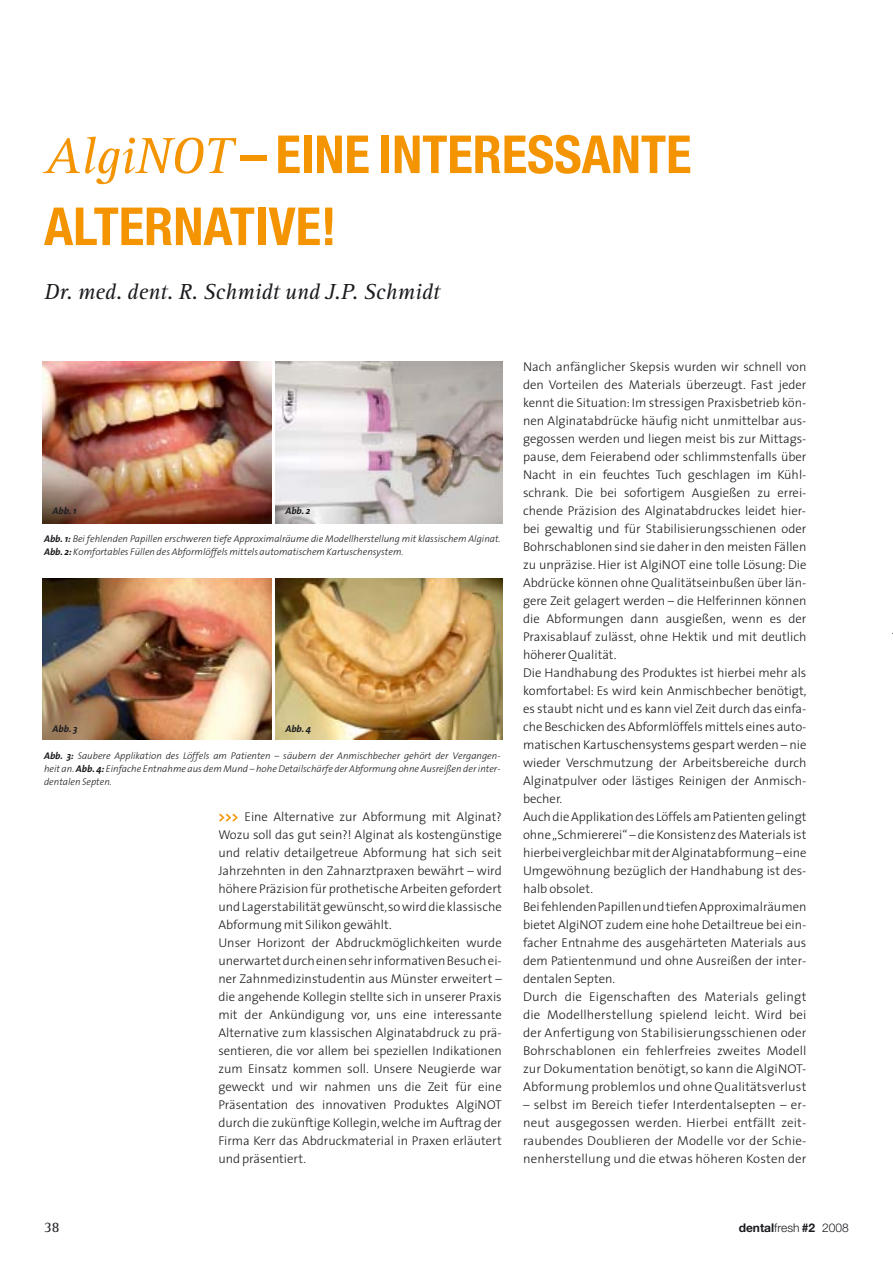
<style>
.page{position:relative;width:893px;height:1263px;background:#fff}
.page>*{position:absolute;margin:0;border:0;box-sizing:border-box;transform-origin:0 0}
.t1{font:700 condensed 52.5px/72px "Helvetica Neue";color:#f39400}
.t2{font:italic 22.5px "Rotis Serif";color:#1b1c20}
.t3{font:15px "Rotis Serif";color:#1b1c20}
.t4{font:300 12.75px/18px "The Sans";color:#1b1c20}
.t5{font:300 12px "Helvetica Neue";color:#1b1c20}
.t6{font:italic 300 9.75px/12.8px "The Sans";color:#1b1c20}
.t7{font:italic 700 9.75px "The Sans";color:#1b1c20}
.s1{font-family:"Rotis Serif";font-weight:400;font-style:italic;font-stretch:normal}
.s2{font-weight:700}
.s3{font-weight:700;font-size:13.5px;color:#f39400}
</style>
<div class="page">
<img style="left:43px;top:361px;width:228px;height:162px">
<img style="left:276px;top:361px;width:226px;height:162px">
<img style="left:43px;top:578px;width:228px;height:162px">
<img style="left:276px;top:578px;width:226px;height:162px">
<h1 class="t1" style="left:44px;top:123px;width:649px"><span class="s1">AlgiNOT</span> – EINE INTERESSANTE<br>ALTERNATIVE!</h1>
<h2 class="t2" style="left:44px;top:283px;width:397px">Dr. med. dent. R. Schmidt und J.P. Schmidt</h2>
<p class="t7" style="left:53px;top:507px;width:25px">Abb. 1</p>
<p class="t7" style="left:285px;top:507px;width:27px">Abb. 2</p>
<p class="t6" style="left:44px;top:534px;width:458px"><span class="s2">Abb. 1:</span> Bei fehlenden Papillen erschweren tiefe Approximalräume die Modellherstellung mit klassischem Alginat.<br><span class="s2">Abb. 2:</span> Komfortables Füllen des Abformlöffels mittels automatischem Kartuschensystem.</p>
<p class="t7" style="left:53px;top:725px;width:26px">Abb. 3</p>
<p class="t7" style="left:285px;top:725px;width:27px">Abb. 4</p>
<p class="t6" style="left:44px;top:750px;width:458px;text-align:justify"><span class="s2">Abb. 3:</span> Saubere Applikation des Löffels am Patienten – säubern der Anmischbecher gehört der Vergangen&shy;heit an. <span class="s2">Abb. 4:</span> Einfache Entnahme aus dem Mund – hohe Detailschärfe der Abformung ohne Ausreißen der inter&shy;dentalen Septen.</p>
<p class="t4" style="left:218px;top:809px;width:285px"><span class="s3">&gt;&gt;&gt;</span> Eine Alternative zur Abformung mit Alginat?<br>Wozu soll das gut sein?! Alginat als kostengünstige und relativ detailgetreue Abformung hat sich seit Jahrzehnten in den Zahnarztpraxen bewährt – wird höhere Präzision für prothetische Arbeiten gefordert und Lagerstabilität gewünscht,so wird die klassische Abformung mit Silikon gewählt.<br>Unser Horizont der Abdruckmöglichkeiten wurde unerwartet durch einen sehr informativen Besuch ei&shy;ner Zahnmedizinstudentin aus Münster erweitert – die angehende Kollegin stellte sich in unserer Praxis mit der Ankündigung vor, uns eine interessante Alternative zum klassischen Alginatabdruck zu prä&shy;sentieren, die vor allem bei speziellen Indikationen zum Einsatz kommen soll. Unsere Neugierde war geweckt und wir nahmen uns die Zeit für eine Präsentation des innovativen Produktes AlgiNOT durch die zukünftige Kollegin, welche im Auftrag der Firma Kerr das Abdruckmaterial in Praxen erläutert und präsentiert.</p>
<p class="t4" style="left:523px;top:359px;width:285px">Nach anfänglicher Skepsis wurden wir schnell von den Vorteilen des Materials überzeugt. Fast jeder kennt die Situation: Im stressigen Praxisbetrieb kön&shy;nen Alginatabdrücke häufig nicht unmittelbar aus&shy;gegossen werden und liegen meist bis zur Mittags&shy;pause, dem Feierabend oder schlimmstenfalls über Nacht in ein feuchtes Tuch geschlagen im Kühl&shy;schrank. Die bei sofortigem Ausgießen zu errei&shy;chende Präzision des Alginatabdruckes leidet hier&shy;bei gewaltig und für Stabilisierungsschienen oder Bohrschablonen sind sie daher in den meisten Fällen zu unpräzise. Hier ist AlgiNOT eine tolle Lösung: Die Abdrücke können ohne Qualitätseinbußen über län&shy;gere Zeit gelagert werden – die Helferinnen können die Abformungen dann ausgießen, wenn es der Praxisablauf zulässt, ohne Hektik und mit deutlich höherer Qualität.<br>Die Handhabung des Produktes ist hierbei mehr als komfortabel: Es wird kein Anmischbecher benötigt, es staubt nicht und es kann viel Zeit durch das einfa&shy;che Beschicken des Abformlöffels mittels eines auto&shy;matischen Kartuschensystems gespart werden – nie wieder Verschmutzung der Arbeitsbereiche durch Alginatpulver oder lästiges Reinigen der Anmisch&shy;becher.<br>Auch die Applikation des Löffels am Patienten gelingt ohne „Schmiererei“ – die Konsistenz des Materials ist hierbei vergleichbar mit der Alginatabformung – eine Umgewöhnung bezüglich der Handhabung ist des&shy;halb obsolet.<br>Bei fehlenden Papillen und tiefen Approximalräumen bietet AlgiNOT zudem eine hohe Detailtreue bei ein&shy;facher Entnahme des ausgehärteten Materials aus dem Patientenmund und ohne Ausreißen der inter&shy;dentalen Septen.<br>Durch die Eigenschaften des Materials gelingt die Modellherstellung spielend leicht. Wird bei der Anfertigung von Stabilisierungsschienen oder Bohrschablonen ein fehlerfreies zweites Modell zur Dokumentation benötigt, so kann die AlgiNOT-Abformung problemlos und ohne Qualitätsverlust</p>
<p class="t4" style="left:523px;top:1097px;width:285px;text-align:justify">– selbst im Bereich tiefer Interdentalsepten – er&shy;neut ausgegossen werden. Hierbei entfällt zeit&shy;raubendes Doublieren der Modelle vor der Schie&shy;nenherstellung und die etwas höheren Kosten der</p>
<p class="t3" style="left:44px;top:1222px;width:17px">38</p>
<p class="t5" style="left:739px;top:1224px;width:112px"><span class="s2">dental</span>fresh <span class="s2">#2</span> 2008</p>
</div>
